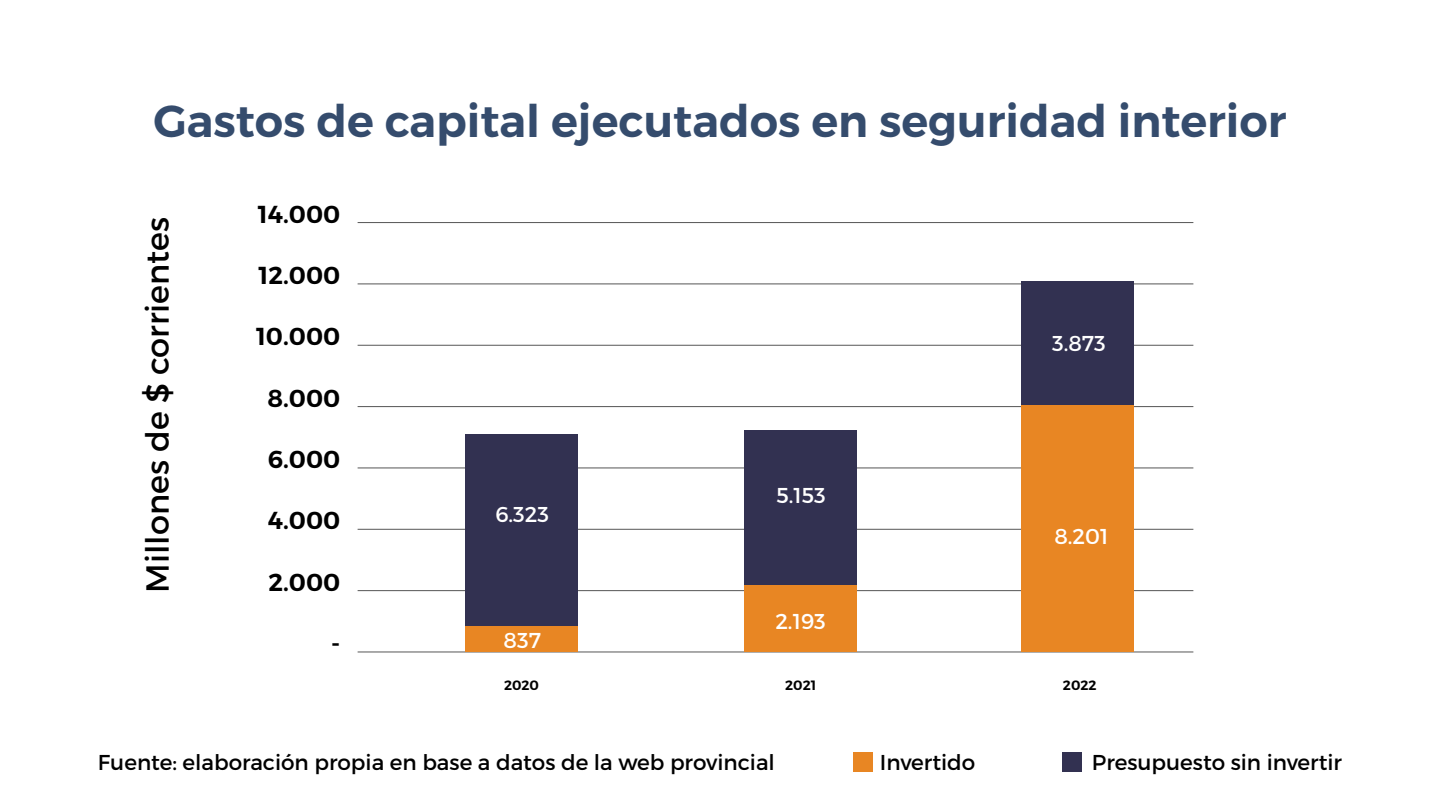
<style>
.page{position:relative;width:1440px;height:810px;background:#fff}
.page>*{position:absolute;margin:0;border:0;box-sizing:border-box;transform-origin:0 0}
.t1{font:600 44.85px "Montserrat";color:#354c6d}
.t2{font:31.95px "Montserrat";color:#000}
.t3{font:600 24.53px "Montserrat";color:#000}
.t4{font:21.52px "Montserrat";color:#000}
.t5{font:21.52px "Montserrat";color:#fff}
.t6{font:600 13.5px "Montserrat";color:#000}
</style>
<div class="page">
<hr style="left:358px;top:222px;width:835px;height:1px;background:#565656">
<hr style="left:358px;top:284px;width:835px;height:1px;background:#565656">
<hr style="left:358px;top:345px;width:835px;height:1px;background:#565656">
<hr style="left:358px;top:406px;width:835px;height:1px;background:#565656">
<hr style="left:358px;top:468px;width:835px;height:1px;background:#565656">
<hr style="left:358px;top:529px;width:835px;height:1px;background:#565656">
<hr style="left:358px;top:590px;width:835px;height:1px;background:#565656">
<hr style="left:358px;top:652px;width:835px;height:1px;background:#565656">
<div style="left:465px;top:435px;width:113px;height:192px;background:#323151"></div>
<div style="left:465px;top:627px;width:113px;height:25px;background:#e88623"></div>
<div style="left:744px;top:430px;width:113px;height:155px;background:#323151"></div>
<div style="left:744px;top:585px;width:113px;height:67px;background:#e88623"></div>
<div style="left:1022px;top:281px;width:112px;height:125px;background:#323151"></div>
<div style="left:1022px;top:406px;width:112px;height:246px;background:#e88623"></div>
<div style="left:853px;top:752px;width:20px;height:20px;background:#e88623"></div>
<div style="left:1062px;top:752px;width:20px;height:20px;background:#323151"></div>
<h1 class="t1" style="left:153px;top:93px;width:1135px">Gastos de capital ejecutados en seguridad interior</h1>
<h2 class="t2" style="left:138px;top:593px;width:377px;rotate:-90deg">Millones de $ corrientes</h2>
<p class="t3" style="left:258px;top:199px;width:84px">14.000</p>
<p class="t3" style="left:259px;top:260px;width:83px">12.000</p>
<p class="t3" style="left:256px;top:321px;width:86px">10.000</p>
<p class="t3" style="left:268px;top:383px;width:74px">8.000</p>
<p class="t3" style="left:268px;top:444px;width:74px">6.000</p>
<p class="t3" style="left:268px;top:505px;width:74px">4.000</p>
<p class="t3" style="left:269px;top:567px;width:73px">2.000</p>
<p class="t3" style="left:331px;top:628px;width:11px">-</p>
<p class="t5" style="left:495px;top:502px;width:55px">6.323</p>
<p class="t5" style="left:504px;top:627px;width:39px">837</p>
<p class="t5" style="left:776px;top:482px;width:51px">5.153</p>
<p class="t5" style="left:775px;top:609px;width:52px">2.193</p>
<p class="t5" style="left:1052px;top:331px;width:55px">3.873</p>
<p class="t5" style="left:1054px;top:523px;width:55px">8.201</p>
<p class="t6" style="left:504px;top:676px;width:37px">2020</p>
<p class="t6" style="left:785px;top:676px;width:33px">2021</p>
<p class="t6" style="left:1063px;top:676px;width:35px">2022</p>
<p class="t4" style="left:98px;top:749px;width:679px">Fuente: elaboración propia en base a datos de la web provincial</p>
<p class="t4" style="left:880px;top:749px;width:97px">Invertido</p>
<p class="t4" style="left:1092px;top:749px;width:252px">Presupuesto sin invertir</p>
</div>
